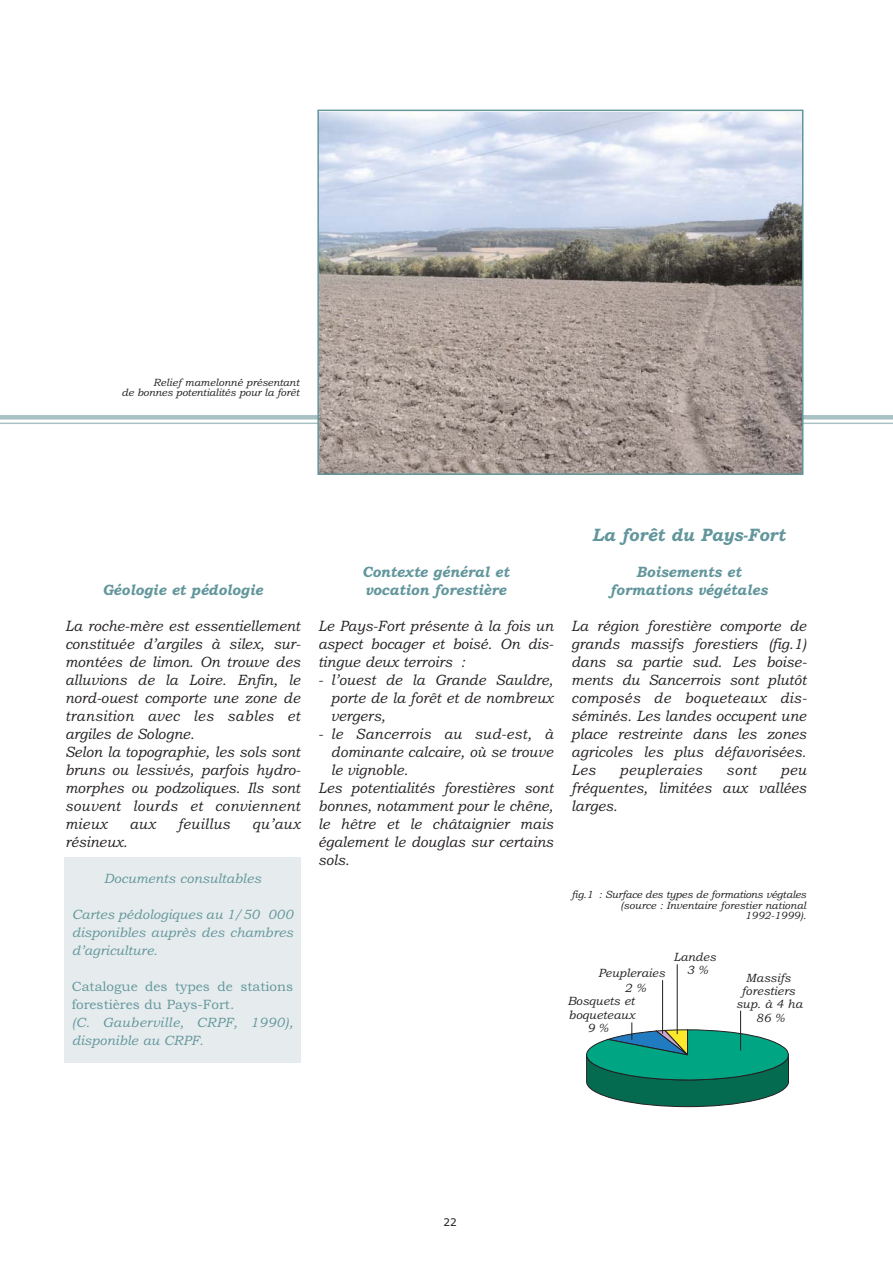
<style>
.page{position:relative;width:893px;height:1263px;background:#fff}
.page>*{position:absolute;margin:0;border:0;box-sizing:border-box;transform-origin:0 0}
.t1{font:italic 700 18px "Bookman Old Style";color:#62969c;scale:.95 1}
.t2{font:italic 15px/18px "Bookman Old Style";color:#231f20;text-align:justify;scale:.95 1}
.t3{font:italic 700 15px/18px "Bookman Old Style";color:#62969c;scale:.95 1}
.t4{font:italic 15px "Bookman Old Style";letter-spacing:.025em;color:#231f20;scale:.95 1}
.t5{font:italic 13.5px/18px "Bookman Old Style";color:#62969c;text-align:justify}
.t6{font:13.5px/18px "Bookman Old Style";color:#62969c}
.t7{font:italic 13.5px/18px "Bookman Old Style";letter-spacing:.025em;color:#62969c}
.t8{font:italic 12px/13.5px "Bookman Old Style";color:#231f20;text-align:center}
.t9{font:italic 10.5px/10.5px "Bookman Old Style";letter-spacing:-.01em;color:#231f20;text-align:right}
.t10{font:10.5px "Verdana";color:#231f20}
</style>
<div class="page">
<hr style="left:0;top:415px;width:893px;height:4px;background:#a8c1c5">
<hr style="left:0;top:422px;width:893px;height:2px;background:#a8c1c5">
<img style="left:320px;top:113px;width:480px;height:359px">
<div style="left:317px;top:110px;width:486px;height:365px;border:2px solid #62969c"></div>
<div style="left:64px;top:857px;width:237px;height:206px;background:#e6eced"></div>
<svg style="left:586px;top:1004px;width:203px;height:103px"></svg>
<hr style="left:662px;top:980px;width:1px;height:54px;background:#231f20">
<hr style="left:740px;top:1011px;width:1px;height:39px;background:#231f20">
<hr style="left:677px;top:964px;width:1px;height:70px;background:#231f20">
<p class="t9" style="left:122px;top:378px;width:179px">Relief mamelonné présentant<br>de bonnes potentialités pour la forêt</p>
<p class="t3" style="left:102px;top:582px;width:170px">Géologie et pédologie</p>
<p class="t2" style="left:65px;top:618px;width:249px;text-align:left">La roche-mère est essentiellement constituée d’argiles à silex, sur&shy;montées de limon. On trouve des alluvions de la Loire. Enfin, le nord-ouest comporte une zone de transition avec les sables et argiles de Sologne.<br>Selon la topographie, les sols sont bruns ou lessivés, parfois hydro&shy;morphes ou podzoliques. Ils sont souvent lourds et conviennent mieux</p>
<p class="t2" style="left:129px;top:816px;width:29px">aux</p>
<p class="t4" style="left:178px;top:818px;width:57px">feuillus</p>
<p class="t2" style="left:252px;top:816px;width:52px">qu’aux</p>
<p class="t2" style="left:65px;top:834px;width:67px">résineux.</p>
<p class="t5" style="left:104px;top:870px;width:159px">Documents consultables</p>
<p class="t5" style="left:72px;top:906px;width:223px">Cartes pédologiques au 1/50 000 disponibles auprès des chambres d’agriculture.</p>
<p class="t6" style="left:72px;top:978px;width:223px">Catalogue des types de stations forestières du Pays-Fort.</p>
<p class="t7" style="left:72px;top:1014px;width:223px">(C. Gauberville, CRPF, 1990), disponible au CRPF.</p>
<p class="t3" style="left:362px;top:564px;width:156px">Contexte général et vocation forestière</p>
<p class="t2" style="left:318px;top:618px;width:249px">Le Pays-Fort présente à la fois un aspect bocager et boisé. On dis&shy;tingue deux terroirs :</p>
<p class="t2" style="left:331px;top:672px;width:235px;text-indent:-13px">- l’ouest de la Grande Sauldre, porte de la forêt et de nombreux vergers,</p>
<p class="t4" style="left:318px;top:728px;width:249px">- le Sancerrois au sud-est, à</p>
<p class="t2" style="left:331px;top:744px;width:235px">dominante calcaire, où se trouve</p>
<p class="t2" style="left:331px;top:762px;width:83px">le vignoble.</p>
<p class="t2" style="left:318px;top:780px;width:249px">Les potentialités forestières sont</p>
<p class="t2" style="left:318px;top:798px;width:249px">bonnes, notamment pour le chêne,</p>
<p class="t2" style="left:318px;top:816px;width:249px">le hêtre et le châtaignier mais</p>
<p class="t2" style="left:318px;top:834px;width:249px">également le douglas sur certains</p>
<p class="t2" style="left:318px;top:852px;width:34px">sols.</p>
<p class="t1" style="left:592px;top:528px;width:204px">La forêt du Pays-Fort</p>
<p class="t3" style="left:610px;top:564px;width:167px;text-align:center">Boisements et formations végétales</p>
<p class="t2" style="left:571px;top:618px;width:249px">La région forestière comporte de grands massifs forestiers (fig.1) dans sa partie sud. Les boise&shy;ments du Sancerrois sont plutôt composés de boqueteaux dis&shy;séminés. Les landes occupent une place restreinte dans les zones agricoles les plus défavorisées.<br>Les</p>
<p class="t4" style="left:619px;top:764px;width:89px">peupleraies</p>
<p class="t2" style="left:726px;top:762px;width:33px">sont</p>
<p class="t2" style="left:571px;top:762px;width:249px;text-indent:209px">peu fréquentes, limitées aux vallées larges.</p>
<p class="t9" style="left:572px;top:890px;width:236px">fig.1 : Surface des types de formations végtales (source : Inventaire forestier national<br>1992-1999).</p>
<p class="t8" style="left:598px;top:968px;width:68px">Peupleraies</p>
<p class="t8" style="left:625px;top:982px;width:22px">2 %</p>
<p class="t8" style="left:567px;top:996px;width:69px">Bosquets et</p>
<p class="t8" style="left:569px;top:1009px;width:68px">boqueteaux</p>
<p class="t8" style="left:673px;top:951px;width:44px">Landes<br>3 %</p>
<p class="t8" style="left:746px;top:973px;width:46px">Massifs</p>
<p class="t8" style="left:741px;top:985px;width:55px">forestiers</p>
<p class="t8" style="left:736px;top:998px;width:68px">sup. à 4 ha</p>
<p class="t8" style="left:756px;top:1012px;width:30px">86 %</p>
<p class="t8" style="left:587px;top:1023px;width:22px">9 %</p>
<p class="t10" style="left:443px;top:1217px;width:15px">22</p>
</div>
